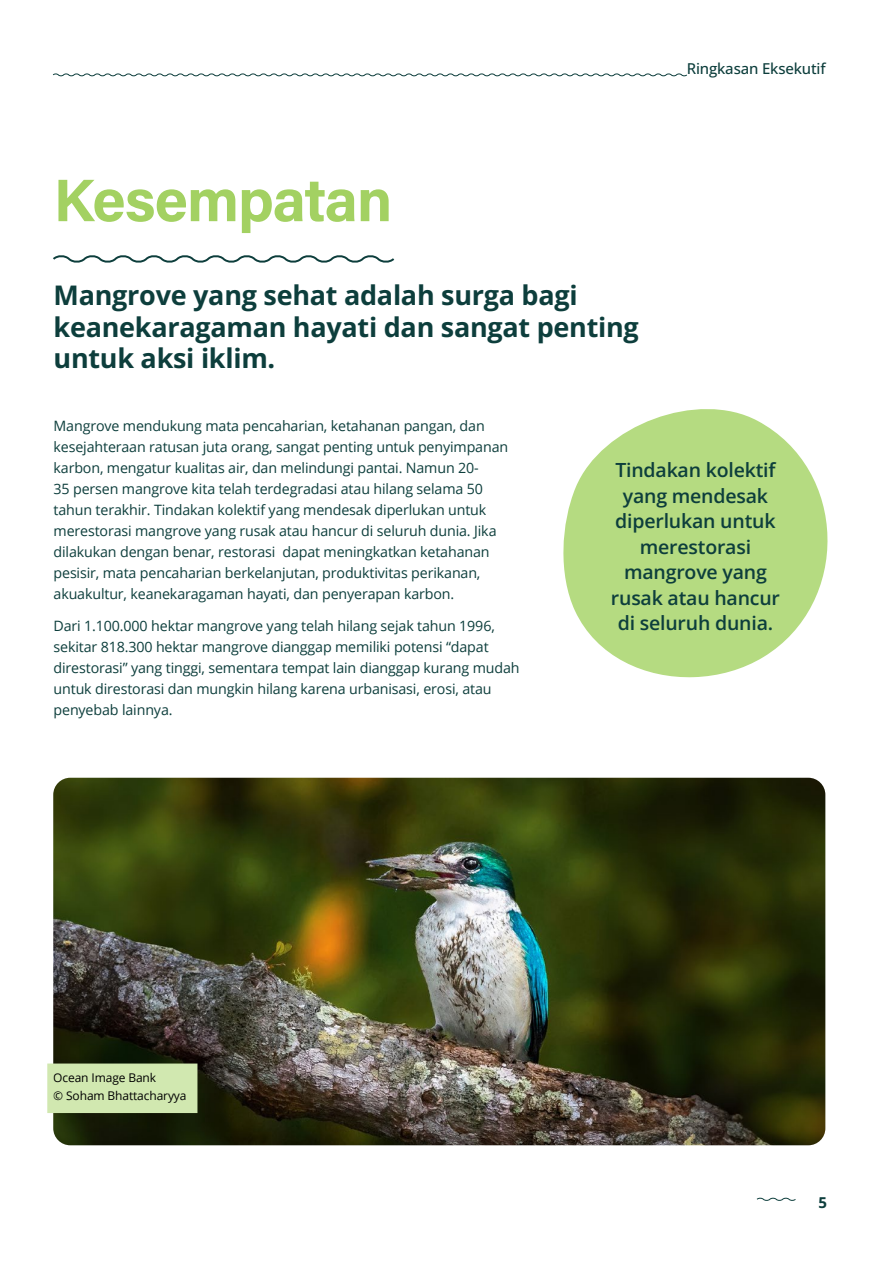
<style>
.page{position:relative;width:893px;height:1263px;background:#fff}
.page>*{position:absolute;margin:0;border:0;box-sizing:border-box;transform-origin:0 0}
.t1{font:700 60px "Acumin Pro";letter-spacing:-.02em;color:#a3d162}
.t2{font:700 27px/31.5px "Open Sans";letter-spacing:-.01em;color:#0d3e3c}
.t3{font:600 19.5px/25.5px "Open Sans";letter-spacing:-.01em;color:#0d3e3c;text-align:center}
.t4{font:500 15px "Open Sans";letter-spacing:-.01em;color:#0d3e3c}
.t5{font:700 15px "Open Sans";color:#0d3e3c}
.t6{font:14.25px/21px "Open Sans";letter-spacing:-.01em;color:#0d3e3c}
.t7{font:12px/18px "Open Sans";letter-spacing:-.01em;color:#000}
</style>
<div class="page">
<svg style="left:53px;top:255px;width:342px;height:8px"></svg>
<svg style="left:563px;top:409px;width:265px;height:269px;fill:#b5db81"></svg>
<img style="left:53px;top:778px;width:772px;height:367px">
<svg style="left:47px;top:1060px;width:153px;height:56px;background:#b9ce9a"></svg>
<svg style="left:756px;top:1197px;width:40px;height:4px"></svg>
<svg style="left:53px;top:73px;width:634px;height:4px"></svg>
<h1 class="t1" style="left:54px;top:158px;width:340px">Kesempatan</h1>
<h2 class="t2" style="left:54px;top:279px;width:587px">Mangrove yang sehat adalah surga bagi keanekaragaman hayati dan sangat penting untuk aksi iklim.</h2>
<p class="t4" style="left:687px;top:58px;width:140px">Ringkasan Eksekutif</p>
<p class="t6" style="left:54px;top:415px;width:456px">Mangrove mendukung mata pencaharian, ketahanan pangan, dan kesejahteraan ratusan juta orang, sangat penting untuk penyimpanan karbon, mengatur kualitas air, dan melindungi pantai. Namun 20-<br>35 persen mangrove kita telah terdegradasi atau hilang selama 50 tahun terakhir. Tindakan kolektif yang mendesak diperlukan untuk merestorasi mangrove yang rusak atau hancur di seluruh dunia. Jika dilakukan dengan benar, restorasi dapat meningkatkan ketahanan pesisir, mata pencaharian berkelanjutan, produktivitas perikanan, akuakultur, keanekaragaman hayati, dan penyerapan karbon.</p>
<p class="t6" style="left:54px;top:615px;width:467px">Dari 1.100.000 hektar mangrove yang telah hilang sejak tahun 1996, sekitar 818.300 hektar mangrove dianggap memiliki potensi “dapat direstorasi” yang tinggi, sementara tempat lain dianggap kurang mudah untuk direstorasi dan mungkin hilang karena urbanisasi, erosi, atau penyebab lainnya.</p>
<h3 class="t3" style="left:611px;top:457px;width:171px">Tindakan kolektif yang mendesak diperlukan untuk merestorasi mangrove yang rusak atau hancur di seluruh dunia.</h3>
<p class="t7" style="left:53px;top:1068px;width:135px">Ocean Image Bank<br>© Soham Bhattacharyya</p>
<p class="t5" style="left:818px;top:1192px;width:10px">5</p>
</div>
